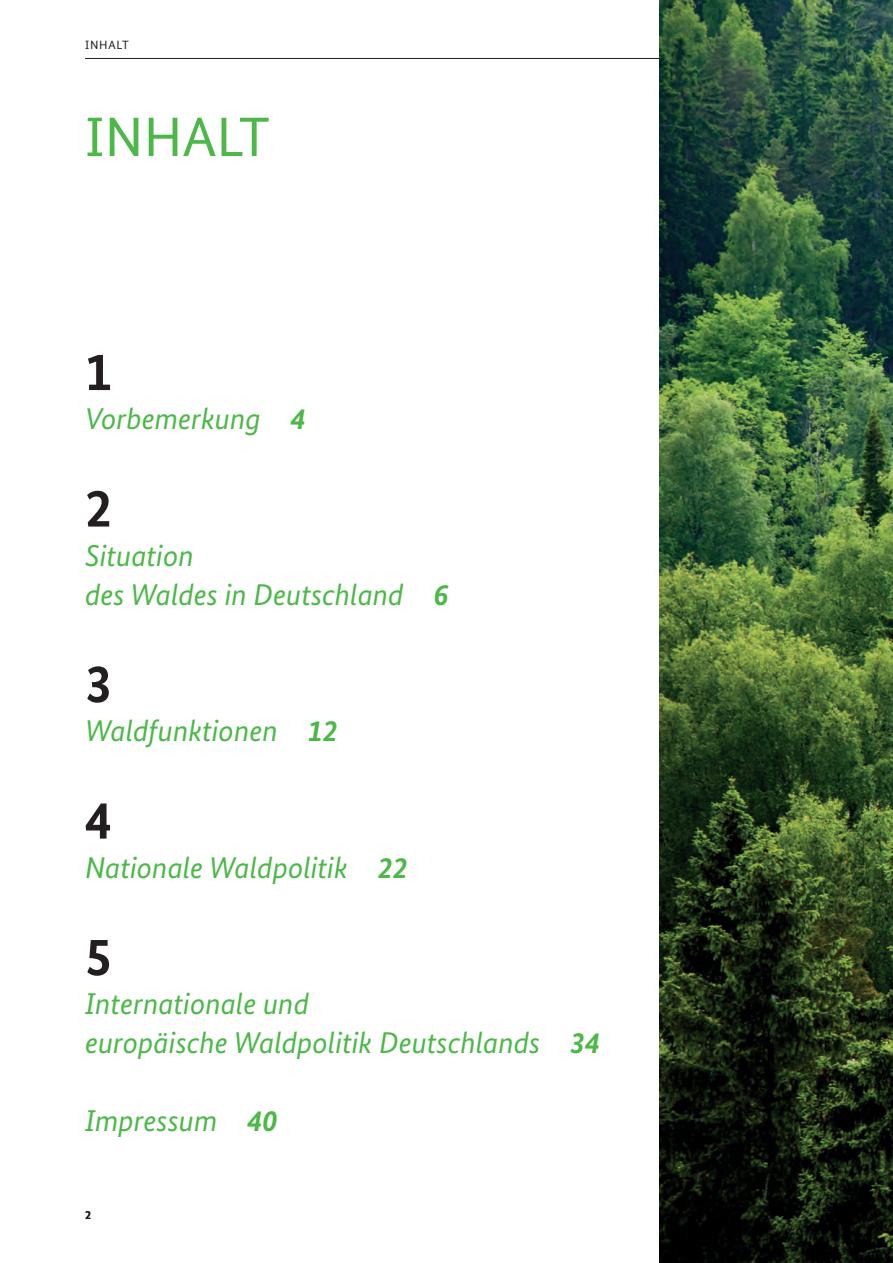
<style>
.page{position:relative;width:893px;height:1263px;background:#fff}
.page>*{position:absolute;margin:0;border:0;box-sizing:border-box;transform-origin:0 0}
.t1{font:55.5px "Bundes Sans";color:#4cb848}
.t2{font:700 54px "Bundes Sans";color:#231f20}
.t3{font:italic 30px/39px "Bundes Sans";color:#4cb848}
.t4{font:12px "Bundes Sans";letter-spacing:.06em;color:#231f20}
.t5{font:700 12px "Bundes Sans";color:#231f20}
.s1{font-weight:700}
</style>
<div class="page">
<hr style="left:85px;top:58px;width:744px;height:1px;background:#231f20">
<img style="left:659px;top:0;width:234px;height:1263px">
<p class="t4" style="left:85px;top:37px;width:45px">INHALT</p>
<h1 class="t1" style="left:85px;top:103px;width:186px">INHALT</h1>
<h2 class="t2" style="left:85px;top:339px;width:28px">1</h2>
<p class="t3" style="left:85px;top:399px;width:222px">Vorbemerkung <span class="s1">4</span></p>
<h2 class="t2" style="left:85px;top:475px;width:28px">2</h2>
<p class="t3" style="left:85px;top:535px;width:365px">Situation<br>des Waldes in Deutschland <span class="s1">6</span></p>
<h2 class="t2" style="left:85px;top:651px;width:28px">3</h2>
<p class="t3" style="left:85px;top:711px;width:254px">Waldfunktionen <span class="s1">12</span></p>
<h2 class="t2" style="left:85px;top:787px;width:28px">4</h2>
<p class="t3" style="left:85px;top:847px;width:324px">Nationale Waldpolitik <span class="s1">22</span></p>
<h2 class="t2" style="left:85px;top:924px;width:28px">5</h2>
<p class="t3" style="left:85px;top:984px;width:517px">Internationale und<br>europäische Waldpolitik Deutschlands <span class="s1">34</span></p>
<p class="t3" style="left:85px;top:1101px;width:194px">Impressum <span class="s1">40</span></p>
<p class="t5" style="left:85px;top:1207px;width:7px">2</p>
</div>
